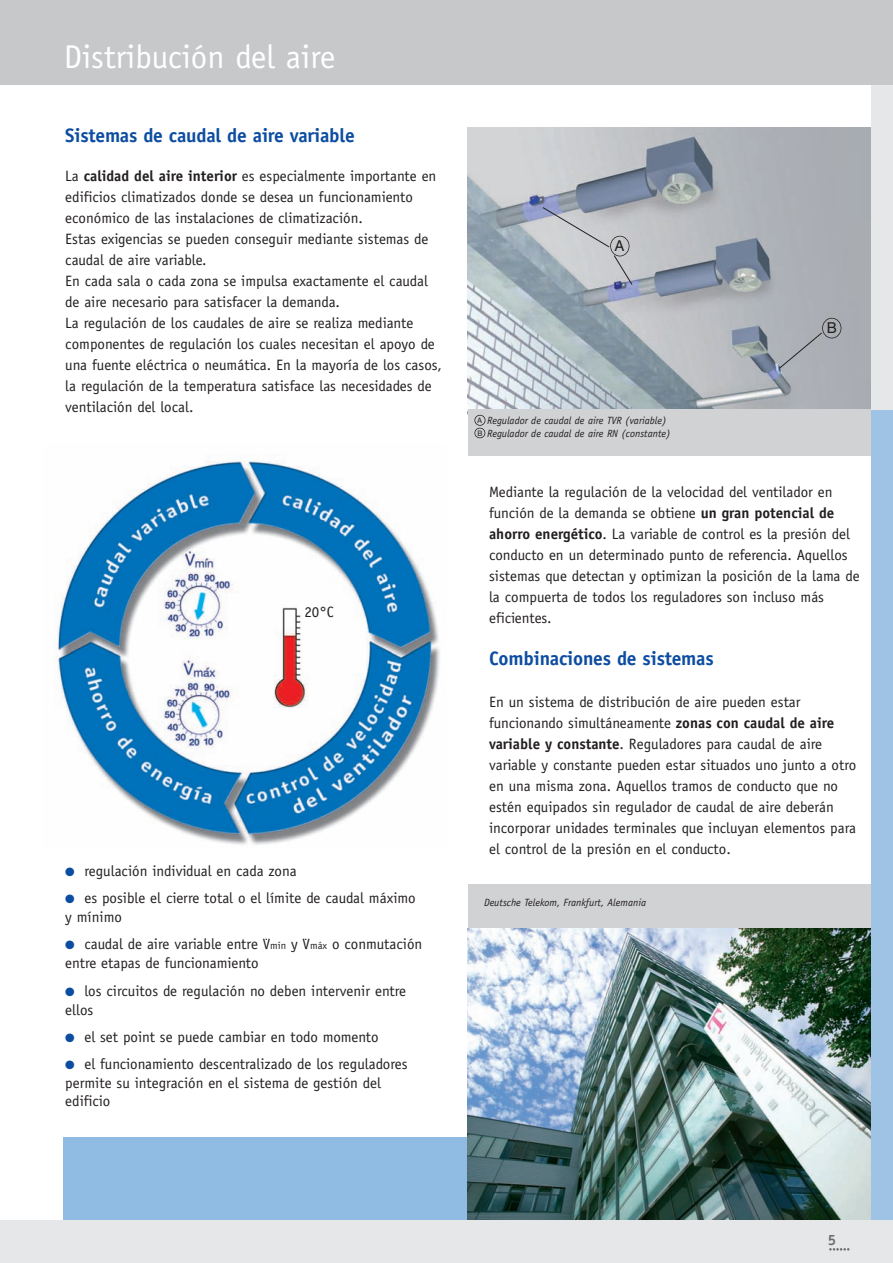
<style>
.page{position:relative;width:893px;height:1263px;background:#fff}
.page>*{position:absolute;margin:0;border:0;box-sizing:border-box;transform-origin:0 0}
.t1{font:33px "Officina Sans";color:#fff}
.t2{font:700 19.5px "Officina Sans";letter-spacing:-.01em;color:#0d4da1}
.t3{font:15px/21px "Officina Sans";color:#231f20}
.t4{font:15px "Helvetica";color:#231f20}
.t5{font:700 15px "Officina Sans";color:#6c6d70}
.t6{font:12px "Helvetica";color:#231f20}
.t7{font:italic 10.5px/12.6px "Officina Sans";color:#231f20}
.t8{font:7.5px/13.2px "Helvetica";color:#231f20}
.s1{font-weight:700}
.s2{color:#0d4da1}
.s3{font-size:10.5px}
</style>
<div class="page">
<div style="left:468px;top:885px;width:425px;height:53px;background:#d1d2d4"></div>
<div style="left:64px;top:1137px;width:812px;height:85px;background:#90bbe2"></div>
<img style="left:468px;top:929px;width:404px;height:291px">
<img style="left:468px;top:128px;width:404px;height:282px">
<svg style="left:542px;top:207px;width:68px;height:41px;background:#bec1c7"></svg>
<svg style="left:614px;top:255px;width:19px;height:30px"></svg>
<svg style="left:779px;top:332px;width:43px;height:37px;background:#a7abb0"></svg>
<div style="left:468px;top:410px;width:425px;height:46px;background:#d1d2d4"></div>
<div style="left:872px;top:410px;width:21px;height:853px;background:#9ec3e5"></div>
<div style="left:872px;top:0;width:21px;height:410px;background:#e6e7e9"></div>
<div style="left:0;top:1220px;width:893px;height:43px;background:#e6e7e9"></div>
<div style="left:0;top:0;width:893px;height:85px;background:#c7c8ca"></div>
<svg style="left:829px;top:1248px;width:20px;height:2px"></svg>
<img style="left:56px;top:461px;width:384px;height:384px">
<div style="left:610px;top:236px;width:19px;height:20px;border:2px solid #231f20;border-radius:50%"></div>
<div style="left:822px;top:318px;width:19px;height:20px;border:2px solid #231f20;border-radius:50%"></div>
<div style="left:474px;top:415px;width:11px;height:11px;border:2px solid #231f20;border-radius:50%"></div>
<div style="left:474px;top:428px;width:11px;height:10px;border:2px solid #231f20;border-radius:50%"></div>
<h1 class="t1" style="left:64px;top:44px;width:273px">Distribución del aire</h1>
<h2 class="t2" style="left:65px;top:128px;width:291px">Sistemas de caudal de aire variable</h2>
<p class="t3" style="left:65px;top:166px;width:378px">La <span class="s1">calidad del aire interior</span> es especialmente importante en edificios climatizados donde se desea un funcionamiento económico de las instalaciones de climatización.<br>Estas exigencias se pueden conseguir mediante sistemas de caudal de aire variable.<br>En cada sala o cada zona se impulsa exactamente el caudal de aire necesario para satisfacer la demanda.<br>La regulación de los caudales de aire se realiza mediante componentes de regulación los cuales necesitan el apoyo de una fuente eléctrica o neumática. En la mayoría de los casos, la regulación de la temperatura satisface las necesidades de ventilación del local.</p>
<p class="t3" style="left:304px;top:603px;width:31px">20°C</p>
<p class="t3" style="left:65px;top:861px;width:233px"><span class="s2">●</span> regulación individual en cada zona</p>
<p class="t3" style="left:65px;top:890px;width:352px;line-height:19px"><span class="s2">●</span> es posible el cierre total o el límite de caudal máximo y mínimo</p>
<p class="t3" style="left:65px;top:936px;width:359px;line-height:19px"><span class="s2">●</span> caudal de aire variable entre V<span class="s3">mín</span> y V<span class="s3">máx</span> o conmutación entre etapas de funcionamiento</p>
<p class="t3" style="left:65px;top:982px;width:342px;line-height:19px"><span class="s2">●</span> los circuitos de regulación no deben intervenir entre ellos</p>
<p class="t3" style="left:65px;top:1027px;width:315px"><span class="s2">●</span> el set point se puede cambiar en todo momento</p>
<p class="t3" style="left:65px;top:1056px;width:344px;line-height:18.6px"><span class="s2">●</span> el funcionamiento descentralizado de los reguladores permite su integración en el sistema de gestión del edificio</p>
<p class="t6" style="left:265px;top:931px;width:5px">.</p>
<p class="t6" style="left:304px;top:931px;width:5px">.</p>
<p class="t4" style="left:614px;top:240px;width:12px">A</p>
<p class="t7" style="left:487px;top:415px;width:185px">Regulador de caudal de aire TVR (variable)<br>Regulador de caudal de aire RN (constante)</p>
<p class="t8" style="left:477px;top:414px;width:7px">A<br>B</p>
<p class="t4" style="left:827px;top:322px;width:12px">B</p>
<p class="t3" style="left:489px;top:483px;width:372px">Mediante la regulación de la velocidad del ventilador en función de la demanda se obtiene <span class="s1">un gran potencial de ahorro energético</span>. La variable de control es la presión del conducto en un determinado punto de referencia. Aquellos sistemas que detectan y optimizan la posición de la lama de la compuerta de todos los reguladores son incluso más eficientes.</p>
<h2 class="t2" style="left:489px;top:651px;width:226px">Combinaciones de sistemas</h2>
<p class="t3" style="left:489px;top:693px;width:369px">En un sistema de distribución de aire pueden estar funcionando simultáneamente <span class="s1">zonas con caudal de aire variable y constante</span>. Reguladores para caudal de aire variable y constante pueden estar situados uno junto a otro en una misma zona. Aquellos tramos de conducto que no estén equipados sin regulador de caudal de aire deberán incorporar unidades terminales que incluyan elementos para el control de la presión en el conducto.</p>
<p class="t7" style="left:484px;top:897px;width:164px">Deutsche Telekom, Frankfurt, Alemania</p>
<p class="t5" style="left:828px;top:1234px;width:10px">5</p>
</div>
